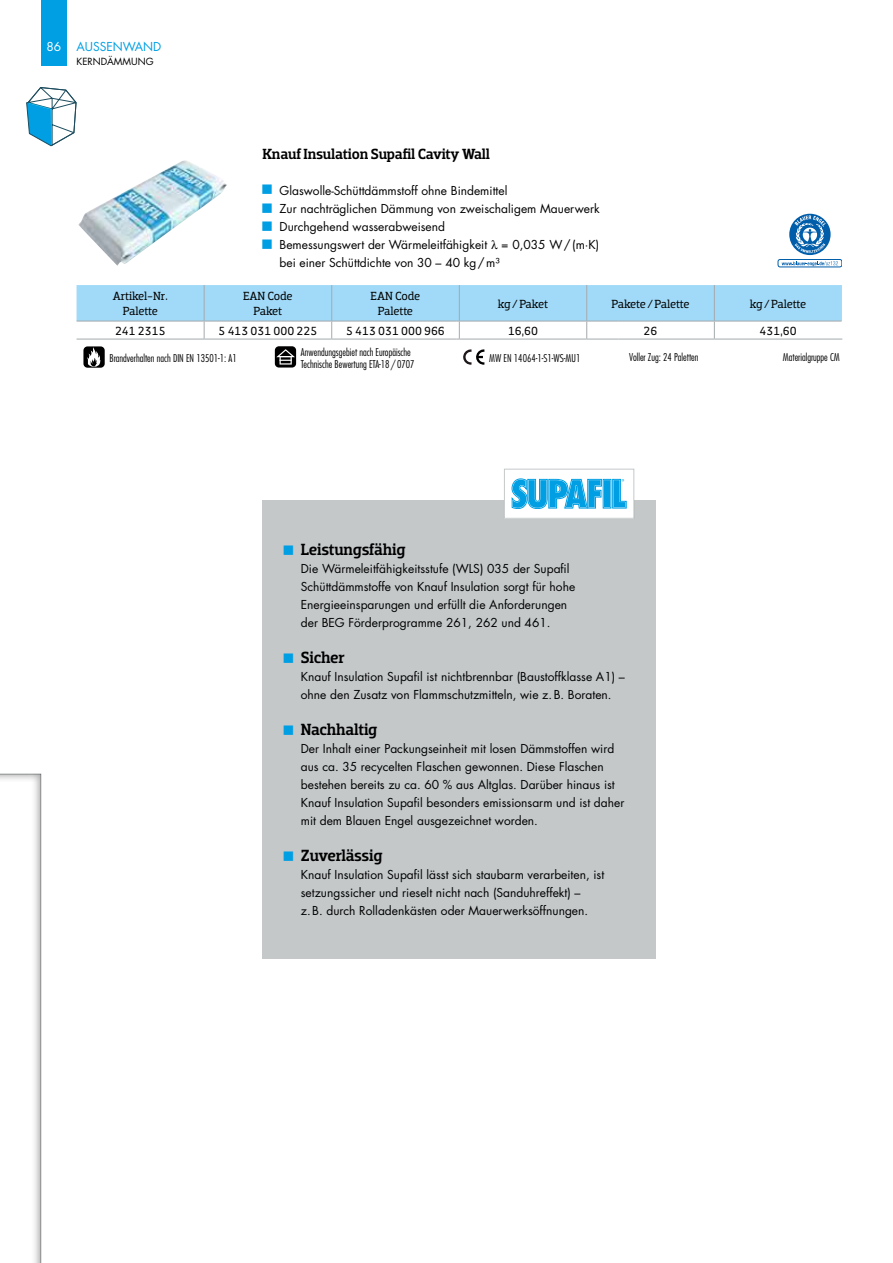
<style>
.page{position:relative;width:893px;height:1263px;background:#fff}
.page>*{position:absolute;margin:0;border:0;box-sizing:border-box;transform-origin:0 0}
.t1{font:500 16.5px "Dobra Slab";letter-spacing:-.01em;color:#000}
.t2{font:500 15px "Dobra Slab";letter-spacing:-.01em;color:#000}
.t3{font:12px/18px "Futura Std";color:#000}
.t4{font:12px/15px "Dobra Slab";letter-spacing:-.005em;color:#000;text-align:center}
.t5{font:12px "Futura Std";color:#009fe3}
.t6{font:12px "Futura Std";color:#fff}
.t7{font:300 condensed 10.5px/12px "Futura Std";color:#000}
.t8{font:9.6px "Futura Std";color:#000}
</style>
<div class="page">
<svg style="left:789px;top:214px;width:42px;height:41px"></svg>
<div style="left:778px;top:259px;width:64px;height:8px;border:1px solid #005da9;border-radius:2px"></div>
<svg style="left:782px;top:261px;width:56px;height:5px"></svg>
<svg style="left:26px;top:87px;width:51px;height:59px"></svg>
<img style="left:78px;top:160px;width:149px;height:106px">
<div style="left:263px;top:501px;width:393px;height:458px;background:#c4c8c9"></div>
<div style="left:504px;top:469px;width:130px;height:49px;background:#fff"></div>
<svg style="left:512px;top:479px;width:114px;height:30px;background:#46b9ea"></svg>
<div style="left:504px;top:469px;width:130px;height:50px;border:1px solid #a5aaad"></div>
<svg style="left:77px;top:285px;width:765px;height:55px"></svg>
<hr style="left:459px;top:339px;width:128px;height:1px;background:#a5aaad">
<hr style="left:587px;top:339px;width:32px;height:1px;background:#a5aaad">
<hr style="left:619px;top:339px;width:95px;height:1px;background:#a5aaad">
<hr style="left:204px;top:285px;width:1px;height:36px;background:#a5aaad">
<hr style="left:331px;top:285px;width:1px;height:36px;background:#a5aaad">
<div style="left:83px;top:346px;width:22px;height:22px;background:#000;border-radius:4px"></div>
<svg style="left:87px;top:347px;width:14px;height:20px"></svg>
<div style="left:275px;top:346px;width:21px;height:21px;background:#000;border-radius:4px"></div>
<svg style="left:276px;top:349px;width:19px;height:16px"></svg>
<svg style="left:463px;top:349px;width:21px;height:16px"></svg>
<div style="left:41px;top:0;width:26px;height:65px;background:#009fe3"></div>
<div style="left:0;top:764px;width:54px;height:499px;background:#000;opacity:.34"></div>
<p class="t6" style="left:47px;top:39px;width:16px">86</p>
<p class="t5" style="left:77px;top:39px;width:86px">AUSSENWAND</p>
<p class="t8" style="left:77px;top:56px;width:79px">KERNDÄMMUNG</p>
<p class="t2" style="left:263px;top:145px;width:229px">Knauf Insulation Supafil Cavity Wall</p>
<p class="t3" style="left:263px;top:182px;width:246px"><sup>W</sup> Glaswolle-Schüttdämmstoff ohne Bindemittel</p>
<p class="t3" style="left:263px;top:200px;width:339px"><sup>W</sup> Zur nachträglichen Dämmung von zweischaligem Mauerwerk</p>
<p class="t3" style="left:263px;top:218px;width:184px"><sup>W</sup> Durchgehend wasserabweisend</p>
<p class="t3" style="left:263px;top:236px;width:338px"><sup>W</sup> Bemessungswert der Wärmeleitfähigkeit = 0,035 W/(m∙K)</p>
<p class="t3" style="left:280px;top:254px;width:222px">bei einer Schüttdichte von 30 – 40 kg/m³</p>
<p class="t4" style="left:113px;top:289px;width:56px">Artikel-Nr.<br>Palette</p>
<p class="t4" style="left:243px;top:289px;width:51px">EAN Code<br>Paket</p>
<p class="t4" style="left:371px;top:289px;width:51px">EAN Code<br>Palette</p>
<p class="t4" style="left:498px;top:296px;width:52px">kg/Paket</p>
<p class="t4" style="left:611px;top:296px;width:80px">Pakete/Palette</p>
<p class="t4" style="left:750px;top:296px;width:58px">kg/Palette</p>
<p class="t4" style="left:115px;top:323px;width:52px">241 2315</p>
<p class="t4" style="left:219px;top:323px;width:100px">5 413 031 000 225</p>
<p class="t4" style="left:346px;top:323px;width:100px">5 413 031 000 966</p>
<p class="t4" style="left:508px;top:323px;width:32px">16,60</p>
<p class="t4" style="left:644px;top:323px;width:15px">26</p>
<p class="t4" style="left:760px;top:323px;width:38px">431,60</p>
<p class="t7" style="left:109px;top:352px;width:129px">Brandverhalten nach DIN EN 13501-1: A1</p>
<p class="t7" style="left:301px;top:346px;width:115px">Anwendungsgebiet nach Europäische<br>Technische Bewertung ETA-18 / 0707</p>
<p class="t7" style="left:489px;top:352px;width:93px">MW EN 14064-1-S1-WS-MU1</p>
<p class="t7" style="left:629px;top:351px;width:71px">Voller Zug: 24 Paletten</p>
<p class="t7" style="left:783px;top:351px;width:58px">Materialgruppe CM</p>
<h1 class="t1" style="left:284px;top:540px;width:123px"><sup>W</sup> Leistungsfähig</h1>
<p class="t3" style="left:301px;top:560px;width:276px">Die Wärmeleitfähigkeitsstufe (WLS) 035 der Supafil Schüttdämmstoffe von Knauf Insulation sorgt für hohe Energieeinsparungen und erfüllt die Anforderungen der BEG Förderprogramme 261, 262 und 461.</p>
<h1 class="t1" style="left:284px;top:648px;width:63px"><sup>W</sup> Sicher</h1>
<p class="t3" style="left:301px;top:668px;width:326px">Knauf Insulation Supafil ist nichtbrennbar (Baustoffklasse A1) – ohne den Zusatz von Flammschutzmitteln, wie z.B. Boraten.</p>
<h1 class="t1" style="left:284px;top:720px;width:95px"><sup>W</sup> Nachhaltig</h1>
<p class="t3" style="left:301px;top:740px;width:325px">Der Inhalt einer Packungseinheit mit losen Dämmstoffen wird aus ca. 35 recycelten Flaschen gewonnen. Diese Flaschen bestehen bereits zu ca. 60 % aus Altglas. Darüber hinaus ist Knauf Insulation Supafil besonders emissionsarm und ist daher mit dem Blauen Engel ausgezeichnet worden.</p>
<h1 class="t1" style="left:284px;top:846px;width:100px"><sup>W</sup> Zuverlässig</h1>
<p class="t3" style="left:301px;top:866px;width:305px">Knauf Insulation Supafil lässt sich staubarm verarbeiten, ist setzungssicher und rieselt nicht nach (Sanduhreffekt) – z.B. durch Rolladenkästen oder Mauerwerksöffnungen.</p>
</div>
